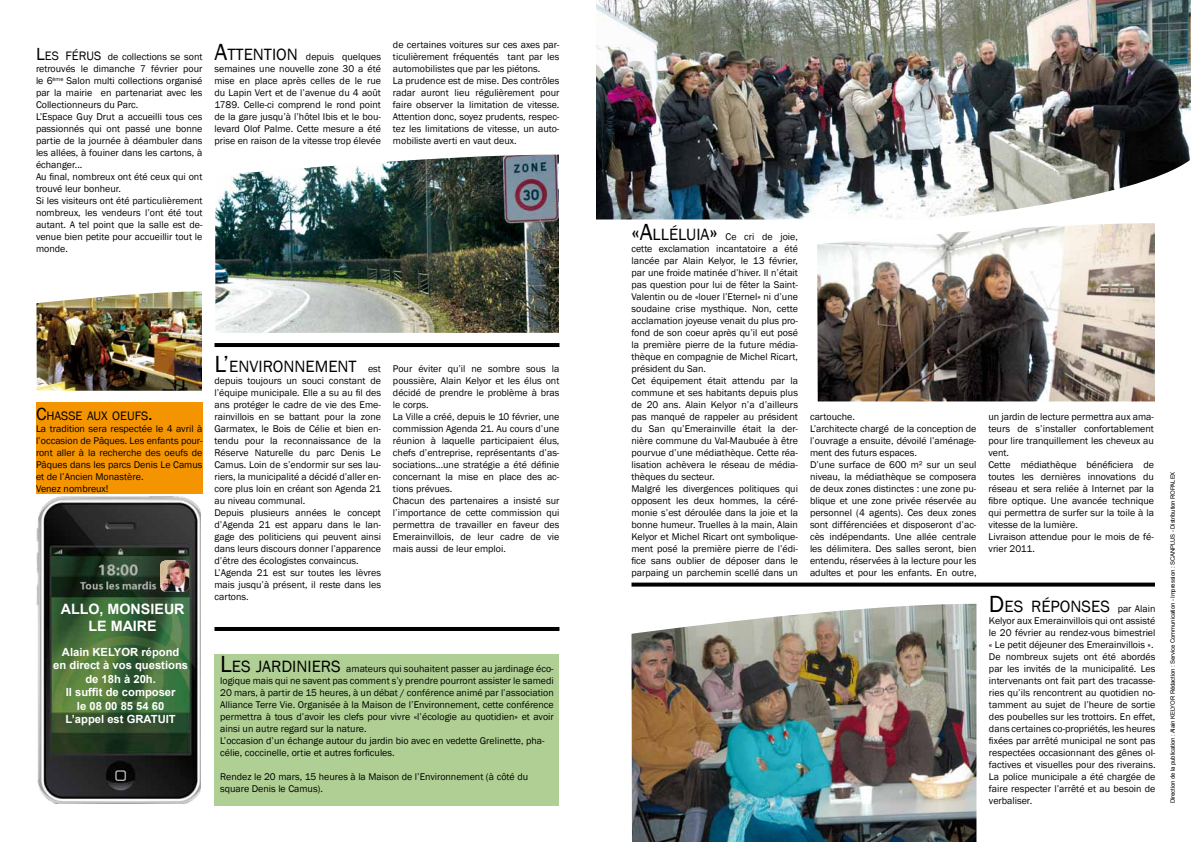
<style>
.page{position:relative;width:1191px;height:842px;background:#fff}
.page>*{position:absolute;margin:0;border:0;box-sizing:border-box;transform-origin:0 0}
.t1{font:16.8px "Franklin Gothic";color:#000}
.t2{font:700 14.3px/17.2px "Arial";color:#fff;text-align:center}
.t3{font:12.6px "Franklin Gothic";color:#000}
.t4{font:700 11.2px/13.5px "Arial";color:#fff;text-align:center}
.t5{font:10px/12px "Franklin Gothic";color:#000}
.t6{font:6px "Arial";letter-spacing:-.02em;color:#000}
.s1{font-size:18px}
.s2{font-size:12.6px}
.s3{font-size:24px}
.s4{font-size:16.8px}
.s5{font-size:10px}
</style>
<div class="page">
<img style="left:596px;top:0;width:595px;height:219px">
<svg style="left:631px;top:583px;width:524px;height:4px;background:#191919"></svg>
<div style="left:36px;top:403px;width:166px;height:91px;background:#f39400"></div>
<hr style="left:214px;top:343px;width:345px;height:4px;background:#000">
<hr style="left:214px;top:627px;width:345px;height:4px;background:#000">
<img style="left:37px;top:496px;width:164px;height:307px">
<img style="left:160px;top:560px;width:29px;height:32px">
<div style="left:214px;top:654px;width:345px;height:151px;background:#b0cf94"></div>
<img style="left:817px;top:223px;width:338px;height:178px">
<img style="left:631px;top:604px;width:345px;height:238px">
<img style="left:37px;top:291px;width:165px;height:100px">
<img style="left:215px;top:155px;width:344px;height:178px">
<p class="t5" style="left:36px;top:51px;width:168px"><span class="s1">L</span><span class="s2">ES FÉRUS</span> de collections se sont retrouvés le dimanche 7 février pour le 6<sup>ème</sup> Salon multi collections organisé par la mairie en partenariat avec les<br>Collectionneurs du Parc.<br>L’Espace Guy Drut a accueilli tous ces passionnés qui ont passé une bonne partie de la journée à déambuler dans les allées, à fouiner dans les cartons, à échanger...<br>Au final, nombreux ont été ceux qui ont trouvé leur bonheur.<br>Si les visiteurs ont été particulièrement nombreux, les vendeurs l’ont été tout autant. A tel point que la salle est de&shy;venue bien petite pour accueillir tout le monde.</p>
<p class="t5" style="left:214px;top:51px;width:168px;text-align:justify"><span class="s3">A</span><span class="s4">TTENTION</span> depuis quelques semaines une nouvelle zone 30 a été mise en place après celles de le rue du Lapin Vert et de l’avenue du 4 août 1789. Celle-ci comprend le rond point de la gare jusqu’à l’hôtel Ibis et le bou&shy;levard Olof Palme. Cette mesure a été prise en raison de la vitesse trop élevée</p>
<p class="t5" style="left:393px;top:39px;width:168px">de certaines voitures sur ces axes par&shy;ticulièrement fréquentés tant par les automobilistes que par les piétons.<br>La prudence est de mise. Des contrôles radar auront lieu régulièrement pour faire observer la limitation de vitesse.<br>Attention donc, soyez prudents, respec&shy;tez les limitations de vitesse, un auto&shy;mobiliste averti en vaut deux.</p>
<p class="t3" style="left:36px;top:408px;width:118px"><span class="s1">C</span>HASSE AUX OEUFS<span class="s1">.</span></p>
<p class="t5" style="left:36px;top:423px;width:168px">La tradition sera respectée le 4 avril à l’occasion de Pâques. Les enfants pour&shy;ront aller à la recherche des oeufs de<br>Pâques dans les parcs Denis Le Camus et de l’Ancien Monastère.<br>Venez nombreux!</p>
<h2 class="t2" style="left:61px;top:600px;width:125px">ALLO, MONSIEUR<br>LE MAIRE</h2>
<p class="t4" style="left:53px;top:646px;width:136px">Alain KELYOR répond<br>en direct à vos questions de 18h à 20h.<br>Il suffit de composer<br>le 08 00 85 54 60<br>L’appel est GRATUIT</p>
<h1 class="t1" style="left:214px;top:356px;width:168px"><span class="s3">L’</span>ENVIRONNEMENT <span class="s5">est</span></h1>
<p class="t5" style="left:214px;top:375px;width:168px">depuis toujours un souci constant de l’équipe municipale. Elle a su au fil des ans protéger le cadre de vie des Eme&shy;rainvillois en se battant pour la zone Garmatex, le Bois de Célie et bien en&shy;tendu pour la reconnaissance de la Réserve Naturelle du parc Denis Le Camus. Loin de s’endormir sur ses lau&shy;riers, la municipalité a décidé d’aller en&shy;core plus loin en créant son Agenda 21 au niveau communal.<br>Depuis plusieurs années le concept d’Agenda 21 est apparu dans le lan&shy;gage des politiciens qui peuvent ainsi dans leurs discours donner l’apparence d’être des écologistes convaincus.<br>L’Agenda 21 est sur toutes les lèvres mais jusqu’à présent, il reste dans les cartons.</p>
<p class="t5" style="left:393px;top:363px;width:168px">Pour éviter qu’il ne sombre sous la poussière, Alain Kelyor et les élus ont décidé de prendre le problème à bras le corps.<br>La Ville a créé, depuis le 10 février, une commission Agenda 21. Au cours d’une réunion à laquelle participaient élus, chefs d’entreprise, représentants d’as&shy;sociations...une stratégie a été définie concernant la mise en place des ac&shy;tions prévues.<br>Chacun des partenaires a insisté sur l’importance de cette commission qui permettra de travailler en faveur des Emerainvillois, de leur cadre de vie mais aussi de leur emploi.</p>
<p class="t5" style="left:220px;top:663px;width:335px"><span class="s3">L</span><span class="s4">ES JARDINIERS</span> amateurs qui souhaitent passer au jardinage éco&shy;logique mais qui ne savent pas comment s’y prendre pourront assister le samedi 20 mars, à partir de 15 heures, à un débat / conférence animé par l’association Alliance Terre Vie. Organisée à la Maison de l’Environnement, cette conférence permettra à tous d’avoir les clefs pour vivre «l’écologie au quotidien» et avoir ainsi un autre regard sur la nature.<br>L’occasion d’un échange autour du jardin bio avec en vedette Grelinette, pha&shy;célie, coccinelle, ortie et autres forficules.</p>
<p class="t5" style="left:220px;top:771px;width:309px">Rendez le 20 mars, 15 heures à la Maison de l’Environnement (à côté du square Denis le Camus).</p>
<h1 class="t1" style="left:631px;top:224px;width:88px"><span class="s3">«A</span>LLÉLUIA<span class="s3">»</span></h1>
<p class="t5" style="left:631px;top:231px;width:168px;text-indent:94px">Ce cri de joie, cette exclamation incantatoire a été lancée par Alain Kelyor, le 13 février, par une froide matinée d’hiver. Il n’était pas question pour lui de fêter la Saint-Valentin ou de «louer l’Eternel» ni d’une soudaine crise mysthique. Non, cette acclamation joyeuse venait du plus pro&shy;fond de son coeur après qu’il eut posé la première pierre de la future média&shy;thèque en compagnie de Michel Ricart, président du San.<br>Cet équipement était attendu par la commune et ses habitants depuis plus de 20 ans. Alain Kelyor n’a d’ailleurs pas manqué de rappeler au président du San qu’Emerainville était la der&shy;nière commune du Val-Maubuée à être pourvue d’une médiathèque. Cette réa&shy;lisation achèvera le réseau de média&shy;thèques du secteur.<br>Malgré les divergences politiques qui opposent les deux hommes, la céré&shy;monie s’est déroulée dans la joie et la bonne humeur. Truelles à la main, Alain Kelyor et Michel Ricart ont symbolique&shy;ment posé la première pierre de l’édi&shy;fice sans oublier de déposer dans le parpaing un parchemin scellé dans un</p>
<p class="t5" style="left:810px;top:411px;width:168px">cartouche.<br>L’architecte chargé de la conception de l’ouvrage a ensuite, dévoilé l’aménage&shy;ment des futurs espaces.<br>D’une surface de 600 m² sur un seul niveau, la médiathèque se composera de deux zones distinctes : une zone pu&shy;blique et une zone privée réservée au personnel (4 agents). Ces deux zones sont différenciées et disposeront d’ac&shy;cès indépendants. Une allée centrale les délimitera. Des salles seront, bien entendu, réservées à la lecture pour les adultes et pour les enfants. En outre,</p>
<p class="t5" style="left:988px;top:411px;width:167px">un jardin de lecture permettra aux ama&shy;teurs de s’installer confortablement pour lire tranquillement les cheveux au vent.<br>Cette médiathèque bénéficiera de toutes les dernières innovations du réseau et sera reliée à Internet par la fibre optique. Une avancée technique qui permettra de surfer sur la toile à la vitesse de la lumière.<br>Livraison attendue pour le mois de fé&shy;vrier 2011.</p>
<h1 class="t1" style="left:989px;top:596px;width:168px"><span class="s3">D</span>ES RÉPONSES <span class="s5">par Alain</span></h1>
<p class="t5" style="left:989px;top:615px;width:168px">Kelyor aux Emerainvillois qui ont assisté le 20 février au rendez-vous bimestriel « Le petit déjeuner des Emerainvillois ».<br>De nombreux sujets ont été abordés par les invités de la municipalité. Les intervenants ont fait part des tracasse&shy;ries qu’ils rencontrent au quotidien no&shy;tamment au sujet de l’heure de sortie des poubelles sur les trottoirs. En effet, dans certaines co-propriétés, les heures fixées par arrêté municipal ne sont pas respectées occasionnant des gênes ol&shy;factives et visuelles pour des riverains.<br>La police municipale a été chargée de faire respecter l’arrêté et au besoin de verbaliser.</p>
<p class="t6" style="left:1169px;top:803px;width:333px;rotate:-90deg">Direction de la publication : Alain KELYOR Rédaction : Service Communication - Impression : SCANPLUS - Distribution ROPALEX</p>
</div>
